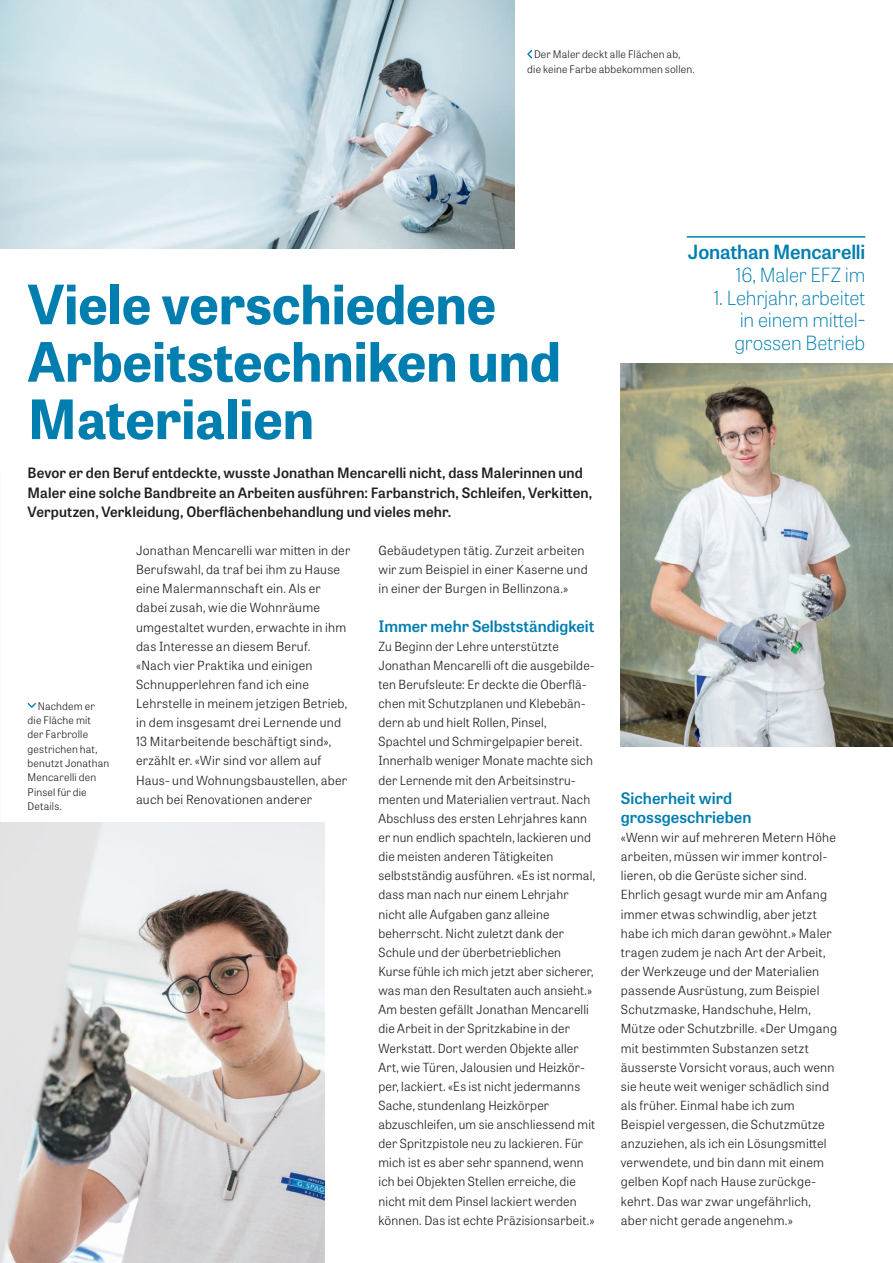
<style>
.page{position:relative;width:893px;height:1263px;background:#fff}
.page>*{position:absolute;margin:0;border:0;box-sizing:border-box;transform-origin:0 0}
._01_Titel_Gross_Farb{font:700 54px/57.4px "Tablet Gothic";color:#007eaf}
._06_Legende_Steckbri{font:100 19.5px/22.8px "Tablet Gothic";letter-spacing:-.01em;color:#007eaf;text-align:justify}
._06_Legende_Steckbri-2{font:600 19.5px "Tablet Gothic";letter-spacing:-.01em;color:#007eaf}
._04_Untertitel_Farbe{font:600 15.75px/19.2px "Tablet Gothic";color:#007eaf}
._02_Lead_Innen{font:600 14.25px/19.2px "Tablet Gothic";letter-spacing:.01em;color:#231f20}
._05_Grundschrift{font:300 12.6px/19.2px "Tablet Gothic";letter-spacing:.015em;color:#231f20}
._06_Legende{font:300 10.5px/14.4px "Tablet Gothic";letter-spacing:.015em;color:#231f20}
</style>
<div class="page">
<hr style="left:687px;top:236px;width:178px;height:2px;background:#007eaf">
<svg style="left:28px;top:703px;width:8px;height:5px"></svg>
<svg style="left:527px;top:50px;width:5px;height:8px"></svg>
<img style="left:0;top:0;width:514px;height:249px">
<img style="left:621px;top:364px;width:272px;height:382px">
<img style="left:0;top:823px;width:324px;height:440px">
<p class="_06_Legende" style="left:527px;top:47px;width:169px;text-indent:7px">Der Maler deckt alle Flächen ab, die keine Farbe abbekommen sollen.</p>
<p class="_01_Titel_Gross_Farb" style="left:28px;top:274px;width:535px">Viele verschiedene<br>Arbeitstechniken und<br>Materialien</p>
<p class="_02_Lead_Innen" style="left:28px;top:463px;width:566px">Bevor er den Beruf entdeckte, wusste Jonathan Mencarelli nicht, dass Malerinnen und<br>Maler eine solche Bandbreite an Arbeiten ausführen: Farbanstrich, Schleifen, Verkitten,<br>Verputzen, Verkleidung, Oberflächenbehandlung und vieles mehr.</p>
<p class="_06_Legende" style="left:28px;top:698px;width:83px;text-indent:10px">Nachdem er die Fläche mit der Farbrolle gestrichen hat, benutzt Jonathan<br>Mencarelli den<br>Pinsel für die<br>Details.</p>
<p class="_05_Grundschrift" style="left:136px;top:540px;width:216px">Jonathan Mencarelli war mitten in der Berufswahl, da traf bei ihm zu Hause eine Malermannschaft ein. Als er dabei zusah, wie die Wohnräume umgestaltet wurden, erwachte in ihm das Interesse an diesem Beruf.</p>
<p class="_05_Grundschrift" style="left:136px;top:655px;width:213px">«Nach vier Praktika und einigen Schnupperlehren fand ich eine Lehrstelle in meinem jetzigen Betrieb, in dem insgesamt drei Lernende und 13 Mitarbeitende beschäftigt sind», erzählt er. «Wir sind vor allem auf Haus- und Wohnungsbaustellen, aber auch bei Renovationen anderer</p>
<p class="_05_Grundschrift" style="left:378px;top:540px;width:211px">Gebäudetypen tätig. Zurzeit arbeiten wir zum Beispiel in einer Kaserne und in einer der Burgen in Bellinzona.»</p>
<p class="_04_Untertitel_Farbe" style="left:378px;top:615px;width:218px">Immer mehr Selbstständigkeit</p>
<p class="_05_Grundschrift" style="left:378px;top:636px;width:218px">Zu Beginn der Lehre unterstützte Jonathan Mencarelli oft die ausgebilde&shy;ten Berufsleute: Er deckte die Oberflä&shy;chen mit Schutzplanen und Klebebän&shy;dern ab und hielt Rollen, Pinsel, Spachtel und Schmirgelpapier bereit.<br>Innerhalb weniger Monate machte sich der Lernende mit den Arbeitsinstru&shy;menten und Materialien vertraut. Nach Abschluss des ersten Lehrjahres kann er nun endlich spachteln, lackieren und die meisten anderen Tätigkeiten selbstständig ausführen. «Es ist normal, dass man nach nur einem Lehrjahr nicht alle Aufgaben ganz alleine beherrscht. Nicht zuletzt dank der Schule und der überbetrieblichen Kurse fühle ich mich jetzt aber sicherer, was man den Resultaten auch ansieht.»</p>
<p class="_05_Grundschrift" style="left:378px;top:999px;width:218px">Am besten gefällt Jonathan Mencarelli die Arbeit in der Spritzkabine in der Werkstatt. Dort werden Objekte aller Art, wie Türen, Jalousien und Heizkör&shy;per, lackiert. «Es ist nicht jedermanns Sache, stundenlang Heizkörper abzuschleifen, um sie anschliessend mit der Spritzpistole neu zu lackieren. Für mich ist es aber sehr spannend, wenn ich bei Objekten Stellen erreiche, die nicht mit dem Pinsel lackiert werden können. Das ist echte Präzisionsarbeit.»</p>
<p class="_06_Legende_Steckbri-2" style="left:688px;top:238px;width:179px">Jonathan Mencarelli</p>
<p class="_06_Legende_Steckbri" style="left:736px;top:263px;width:131px">16, Maler EFZ im</p>
<p class="_06_Legende_Steckbri" style="left:734px;top:285px;width:132px;text-indent:-21px">1. Lehrjahr, arbeitet in einem mittel&shy;grossen Betrieb</p>
<p class="_04_Untertitel_Farbe" style="left:621px;top:788px;width:132px">Sicherheit wird grossgeschrieben</p>
<p class="_05_Grundschrift" style="left:621px;top:827px;width:218px">«Wenn wir auf mehreren Metern Höhe arbeiten, müssen wir immer kontrol&shy;lieren, ob die Gerüste sicher sind.<br>Ehrlich gesagt wurde mir am Anfang immer etwas schwindlig, aber jetzt habe ich mich daran gewöhnt.» Maler tragen zudem je nach Art der Arbeit, der Werkzeuge und der Materialien passende Ausrüstung, zum Beispiel Schutzmaske, Handschuhe, Helm, Mütze oder Schutzbrille. «Der Umgang mit bestimmten Substanzen setzt äusserste Vorsicht voraus, auch wenn sie heute weit weniger schädlich sind als früher. Einmal habe ich zum Beispiel vergessen, die Schutzmütze anzuziehen, als ich ein Lösungsmittel verwendete, und bin dann mit einem gelben Kopf nach Hause zurückge&shy;kehrt. Das war zwar ungefährlich, aber nicht gerade angenehm.»</p>
</div>
